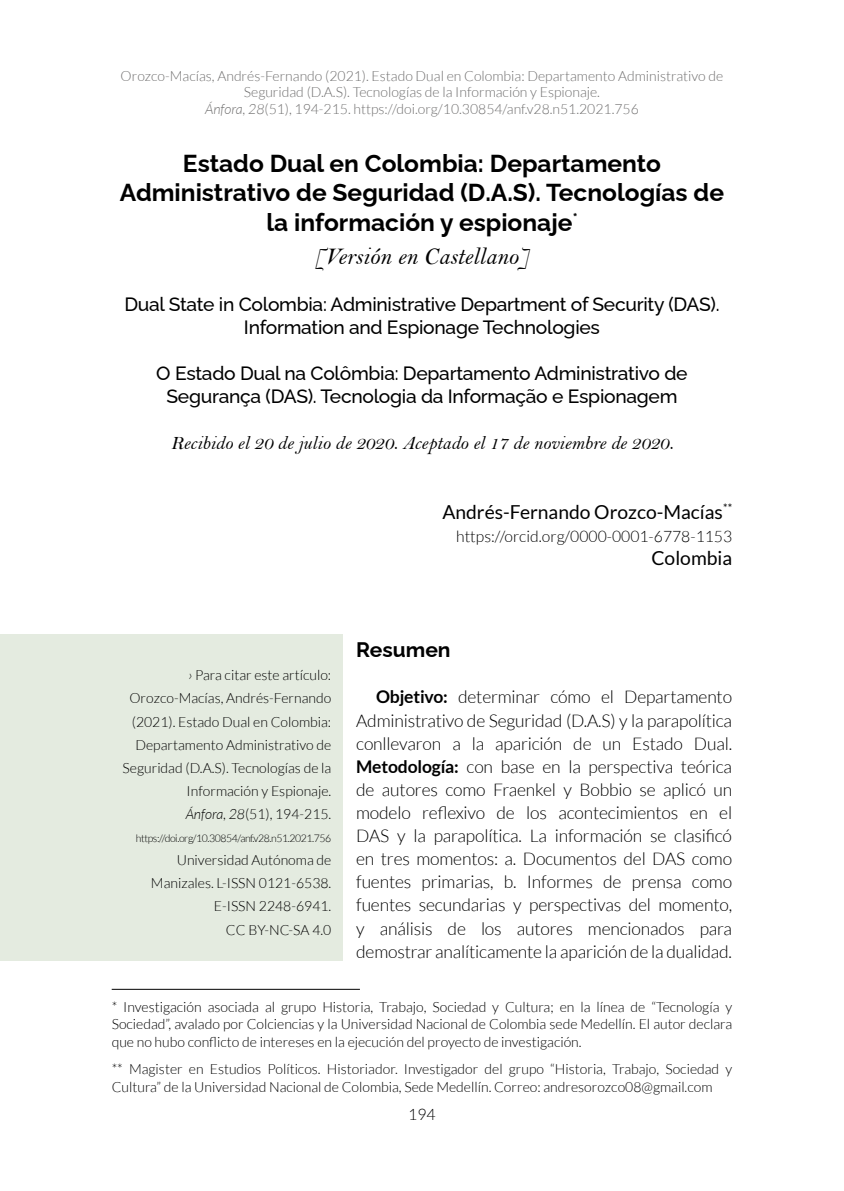
<style>
.page{position:relative;width:844px;height:1191px;background:#fff}
.page>*{position:absolute;margin:0;border:0;box-sizing:border-box;transform-origin:0 0}
.t1{font:700 24.5px/29.4px "Raleway";color:#000;text-align:center}
.t2{font:24.5px "Bell MT Italic";color:#000}
.t3{font:700 21px "Raleway";color:#000}
.t4{font:500 19.25px/23.1px "Raleway";letter-spacing:-.015em;color:#000;text-align:center}
.t5{font:19.25px "Bell MT Italic";color:#000}
.t6{font:19.25px "Lato";color:#000}
.t7{font:300 17.5px/23.1px "Lato";letter-spacing:-.01em;color:#000;text-align:justify}
.t8{font:300 15.75px "Lato";color:#000}
.t9{font:300 14px/23.1px "Lato";color:#000;text-align:right}
.t10{font:300 14px/16.8px "Lato";color:#706f6f;text-align:center}
.t11{font:300 10.5px "Lato";letter-spacing:-.04em;color:#000}
.s1{font-style:italic}
.s2{font-weight:700}
</style>
<div class="page">
<hr style="left:112px;top:989px;width:248px;height:1px;background:#000">
<div style="left:0;top:634px;width:342px;height:326px;background:#e4ebe0"></div>
<p class="t10" style="left:121px;top:67px;width:604px">Orozco-Macías, Andrés-Fernando (2021). Estado Dual en Colombia: Departamento Administrativo de<br>Seguridad (D.A.S). Tecnologías de la Información y Espionaje.<br><span class="s1">Ánfora, 28</span>(51), 194-215. https://doi.org/10.30854/anf.v28.n51.2021.756</p>
<h1 class="t1" style="left:120px;top:146px;width:605px">Estado Dual en Colombia: Departamento<br>Administrativo de Seguridad (D.A.S). Tecnologías de la información y espionaje<sup>*</sup></h1>
<h1 class="t2" style="left:314px;top:242px;width:216px">[Versión en Castellano]</h1>
<h3 class="t4" style="left:124px;top:290px;width:596px">Dual State in Colombia: Administrative Department of Security (DAS).<br>Information and Espionage Technologies</h3>
<h3 class="t4" style="left:156px;top:359px;width:532px">O Estado Dual na Colômbia: Departamento Administrativo de<br>Segurança (DAS). Tecnologia da Informação e Espionagem</h3>
<h3 class="t5" style="left:171px;top:432px;width:504px">Recibido el 20 de julio de 2020. Aceptado el 17 de noviembre de 2020.</h3>
<h3 class="t6" style="left:442px;top:501px;width:291px">Andrés-Fernando Orozco-Macías<sup>**</sup></h3>
<p class="t8" style="left:456px;top:527px;width:277px">https://orcid.org/0000-0001-6778-1153</p>
<h3 class="t6" style="left:651px;top:547px;width:82px">Colombia</h3>
<p class="t9" style="left:123px;top:664px;width:210px"><span class="s1">›</span> Para citar este artículo:<br>Orozco-Macías, Andrés-Fernando (2021). Estado Dual en Colombia:<br>Departamento Administrativo de<br>Seguridad (D.A.S). Tecnologías de la<br>Información y Espionaje.<br><span class="s1">Ánfora, 28</span>(51), 194-215.</p>
<p class="t11" style="left:136px;top:832px;width:197px">https://doi.org/10.30854/anf.v28.n51.2021.756</p>
<p class="t9" style="left:151px;top:848px;width:182px">Universidad Autónoma de<br>Manizales. L-ISSN 0121-6538.<br>E-ISSN 2248-6941.<br>CC BY-NC-SA 4.0</p>
<h2 class="t3" style="left:356px;top:633px;width:96px">Resumen</h2>
<p class="t7" style="left:356px;top:685px;width:377px;text-indent:20px"><span class="s2">Objetivo:</span> determinar cómo el Departamento Administrativo de Seguridad (D.A.S) y la parapolítica conllevaron a la aparición de un Estado Dual.<br><span class="s2">Metodología:</span> con base en la perspectiva teórica de autores como Fraenkel y Bobbio se aplicó un modelo reflexivo de los acontecimientos en el DAS y la parapolítica. La información se clasificó en tres momentos: a. Documentos del DAS como fuentes primarias, b. Informes de prensa como fuentes secundarias y perspectivas del momento, y análisis de los autores mencionados para demostrar analíticamente la aparición de la dualidad.</p>
<p class="t9" style="left:112px;top:998px;width:622px;line-height:17.5px;text-align:justify">* Investigación asociada al grupo Historia, Trabajo, Sociedad y Cultura; en la línea de “Tecnología y Sociedad”, avalado por Colciencias y la Universidad Nacional de Colombia sede Medellín. El autor declara que no hubo conflicto de intereses en la ejecución del proyecto de investigación.</p>
<p class="t9" style="left:112px;top:1060px;width:622px;line-height:17.5px;text-align:left">** Magister en Estudios Políticos. Historiador. Investigador del grupo “Historia, Trabajo, Sociedad y<br>Cultura” de la Universidad Nacional de Colombia, Sede Medellín. Correo: andresorozco08@gmail.com</p>
<p class="t8" style="left:408px;top:1105px;width:29px">194</p>
</div>
